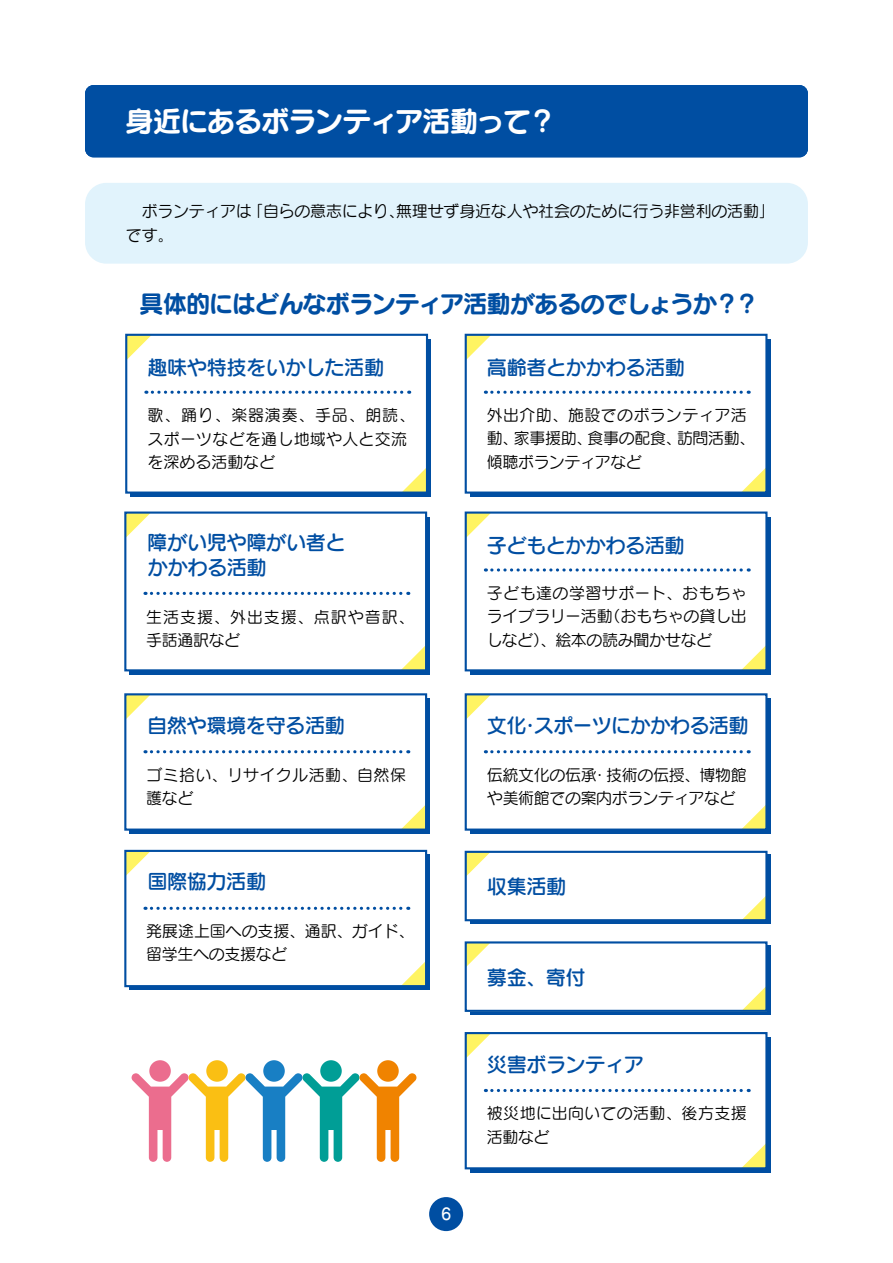
<style>
.page{position:relative;width:893px;height:1263px;background:#fff}
.page>*{position:absolute;margin:0;border:0;box-sizing:border-box;transform-origin:0 0}
.t1{font:28.65px "Seurat Pro B";letter-spacing:-.06em;color:#fff}
.t2{font:24.45px "Seurat Pro B";letter-spacing:-.05em;color:#004ea2}
.t3{font:20.25px/25.5px "Seurat Pro DB";letter-spacing:-.025em;color:#004ea2}
.t4{font:15.9px/23.4px "Seurat Pro M";letter-spacing:-.01em;color:#000}
.t5{font:15.9px/23.4px "Seurat Pro M";letter-spacing:.02em;color:#000}
.t6{font:15.9px/23.4px "Seurat Pro M";letter-spacing:.025em;color:#000}
.t7{font:15.9px/23.4px "Seurat Pro M";letter-spacing:.06em;color:#000}
.t8{font:15.9px "Seurat Pro DB";color:#fff}
</style>
<div class="page">
<div style="left:470px;top:339px;width:301px;height:158px;background:#004ea2"></div>
<div style="left:468px;top:337px;width:296px;height:154px;background:#fff"></div>
<div style="left:465px;top:334px;width:302px;height:160px;border:2px solid #004ea2"></div>
<svg style="left:492px;top:391px;width:257px;height:3px"></svg>
<div style="left:470px;top:517px;width:301px;height:158px;background:#004ea2"></div>
<div style="left:468px;top:514px;width:296px;height:154px;background:#fff"></div>
<div style="left:465px;top:511px;width:302px;height:160px;border:2px solid #004ea2"></div>
<svg style="left:492px;top:568px;width:257px;height:4px"></svg>
<div style="left:130px;top:517px;width:300px;height:158px;background:#004ea2"></div>
<div style="left:127px;top:514px;width:297px;height:154px;background:#fff"></div>
<div style="left:124px;top:511px;width:303px;height:160px;border:2px solid #004ea2"></div>
<svg style="left:145px;top:592px;width:264px;height:3px"></svg>
<div style="left:130px;top:698px;width:300px;height:136px;background:#004ea2"></div>
<div style="left:124px;top:693px;width:303px;height:138px;border:2px solid #004ea2"></div>
<div style="left:125px;top:694px;width:301px;height:136px;background:#fff"></div>
<div style="left:130px;top:855px;width:300px;height:135px;background:#004ea2"></div>
<div style="left:124px;top:850px;width:303px;height:137px;border:2px solid #004ea2"></div>
<div style="left:125px;top:851px;width:301px;height:135px;background:#fff"></div>
<div style="left:85px;top:183px;width:723px;height:81px;background:#e1f3fc;border-radius:21px"></div>
<div style="left:470px;top:698px;width:301px;height:136px;background:#004ea2"></div>
<div style="left:465px;top:693px;width:302px;height:138px;border:2px solid #004ea2"></div>
<svg style="left:466px;top:694px;width:300px;height:136px"></svg>
<div style="left:470px;top:855px;width:301px;height:69px;background:#004ea2"></div>
<div style="left:468px;top:854px;width:296px;height:64px;background:#fff"></div>
<div style="left:465px;top:851px;width:302px;height:70px;border:2px solid #004ea2"></div>
<div style="left:470px;top:1037px;width:301px;height:135px;background:#004ea2"></div>
<div style="left:465px;top:1032px;width:302px;height:137px;border:2px solid #004ea2"></div>
<svg style="left:466px;top:1033px;width:300px;height:135px"></svg>
<div style="left:130px;top:339px;width:301px;height:158px;background:#004ea2"></div>
<div style="left:128px;top:337px;width:297px;height:154px;background:#fff"></div>
<div style="left:125px;top:334px;width:303px;height:160px;border:2px solid #004ea2"></div>
<svg style="left:146px;top:391px;width:264px;height:3px"></svg>
<div style="left:85px;top:85px;width:723px;height:72px;background:#004ea2;border-radius:9px"></div>
<div style="left:149px;top:1060px;width:22px;height:22px;background:#eb6d8e;border-radius:50%"></div>
<div style="left:206px;top:1060px;width:22px;height:22px;background:#fabf13;border-radius:50%"></div>
<div style="left:263px;top:1060px;width:22px;height:22px;background:#187fc4;border-radius:50%"></div>
<div style="left:320px;top:1060px;width:22px;height:22px;background:#009e96;border-radius:50%"></div>
<div style="left:377px;top:1060px;width:22px;height:22px;background:#f08300;border-radius:50%"></div>
<svg style="left:132px;top:1073px;width:284px;height:89px"></svg>
<div style="left:470px;top:945px;width:301px;height:70px;background:#004ea2"></div>
<div style="left:468px;top:944px;width:296px;height:65px;background:#fff"></div>
<div style="left:465px;top:941px;width:302px;height:71px;border:2px solid #004ea2"></div>
<div style="left:429px;top:1197px;width:34px;height:34px;background:#004ea2;border-radius:50%"></div>
<h1 class="t1" style="left:125px;top:101px;width:433px">身近にあるボランティア活動って？</h1>
<p class="t4" style="left:126px;top:199px;width:650px">　ボランティアは「自らの意志により、無理せず身近な人や社会のために行う非営利の活動」です。</p>
<h2 class="t2" style="left:139px;top:287px;width:621px">具体的にはどんなボランティア活動があるのでしょうか？？</h2>
<p class="t3" style="left:147px;top:354px;width:238px">趣味や特技をいかした活動</p>
<p class="t5" style="left:148px;top:403px;width:269px">歌、踊り、楽器演奏、手品、朗読、スポーツなどを通し地域や人と交流を深める活動など</p>
<p class="t3" style="left:147px;top:529px;width:200px">障がい児や障がい者とかかわる活動</p>
<p class="t7" style="left:146px;top:604px;width:270px">生活支援、外出支援、点訳や音訳、手話通訳など</p>
<p class="t3" style="left:147px;top:712px;width:199px">自然や環境を守る活動</p>
<p class="t6" style="left:146px;top:762px;width:261px">ゴミ拾い、リサイクル活動、自然保護など</p>
<p class="t3" style="left:148px;top:868px;width:120px">国際協力活動</p>
<p class="t4" style="left:146px;top:919px;width:270px">発展途上国への支援、通訳、ガイド、留学生への支援など</p>
<p class="t8" style="left:441px;top:1203px;width:12px">6</p>
<p class="t3" style="left:487px;top:354px;width:200px">高齢者とかかわる活動</p>
<p class="t4" style="left:487px;top:403px;width:270px">外出介助、施設でのボランティア活動、家事援助、食事の配食、訪問活動、傾聴ボランティアなど</p>
<p class="t3" style="left:487px;top:531px;width:199px">子どもとかかわる活動</p>
<p class="t4" style="left:486px;top:581px;width:262px;text-align:justify">子ども達の学習サポート、おもちゃライブラリー活動（おもちゃの貸し出しなど）、絵本の読み聞かせなど</p>
<p class="t3" style="left:487px;top:712px;width:263px">文化・スポーツにかかわる活動</p>
<p class="t4" style="left:487px;top:762px;width:261px">伝統文化の伝承・技術の伝授、博物館や美術館での案内ボランティアなど</p>
<p class="t3" style="left:487px;top:873px;width:81px">収集活動</p>
<p class="t3" style="left:487px;top:964px;width:100px">募金、寄付</p>
<p class="t3" style="left:487px;top:1051px;width:159px">災害ボランティア</p>
<p class="t6" style="left:487px;top:1101px;width:261px">被災地に出向いての活動、後方支援活動など</p>
</div>
